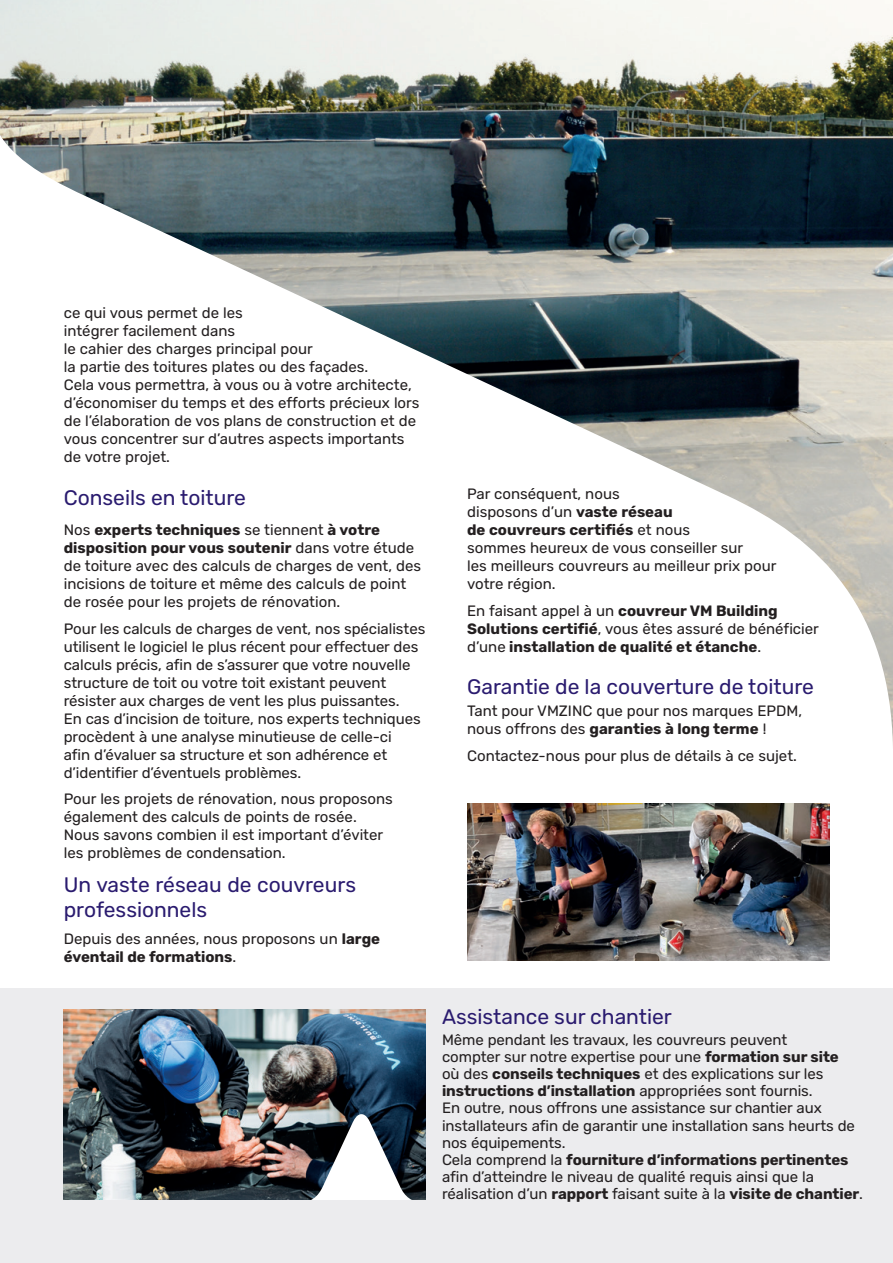
<style>
.page{position:relative;width:893px;height:1263px;background:#fff}
.page>*{position:absolute;margin:0;border:0;box-sizing:border-box;transform-origin:0 0}
.t1{font:21px/25.2px "Rubik";color:#2a1b6f}
.t2{font:15px/18px "Rubik";letter-spacing:-.005em;color:#231f20}
.t3{font:700 15px/18px "Rubik";color:#231f20}
.s1{font-weight:700}
.s2{font-weight:400}
</style>
<div class="page">
<div style="left:0;top:989px;width:893px;height:274px;background:#ececee"></div>
<img style="left:64px;top:1009px;width:362px;height:190px">
<img style="left:467px;top:803px;width:362px;height:158px">
<img style="left:0;top:0;width:893px;height:744px">
<svg style="left:297px;top:1114px;width:129px;height:85px;background:#777c82"></svg>
<p class="t2" style="left:64px;top:304px;width:357px">ce qui vous permet de les<br>intégrer facilement dans<br>le cahier des charges principal pour<br>la partie des toitures plates ou des façades.<br>Cela vous permettra, à vous ou à votre architecte, d’économiser du temps et des efforts précieux lors de l’élaboration de vos plans de construction et de vous concentrer sur d’autres aspects importants de votre projet.</p>
<h1 class="t1" style="left:64px;top:485px;width:184px">Conseils en toiture</h1>
<p class="t2" style="left:64px;top:521px;width:359px">Nos <span class="s1">experts techniques</span> se tiennent <span class="s1">à votre disposition pour vous soutenir</span> dans votre étude de toiture avec des calculs de charges de vent, des incisions de toiture et même des calculs de point de rosée pour les projets de rénovation.</p>
<p class="t2" style="left:64px;top:620px;width:363px">Pour les calculs de charges de vent, nos spécialistes utilisent le logiciel le plus récent pour effectuer des calculs précis, afin de s’assurer que votre nouvelle structure de toit ou votre toit existant peuvent résister aux charges de vent les plus puissantes.<br>En cas d’incision de toiture, nos experts techniques procèdent à une analyse minutieuse de celle-ci<br>afin d’évaluer sa structure et son adhérence et d’identifier d’éventuels problèmes.</p>
<p class="t2" style="left:64px;top:790px;width:331px">Pour les projets de rénovation, nous proposons également des calculs de points de rosée.<br>Nous savons combien il est important d’éviter les problèmes de condensation.</p>
<h1 class="t1" style="left:64px;top:873px;width:294px">Un vaste réseau de couvreurs professionnels</h1>
<p class="t2" style="left:64px;top:930px;width:318px">Depuis des années, nous proposons un <span class="s1">large éventail de formations</span>.</p>
<p class="t2" style="left:467px;top:485px;width:311px">Par conséquent, nous<br>disposons d’un <span class="s1">vaste réseau<br>de couvreurs certifiés</span> et nous<br>sommes heureux de vous conseiller sur<br>les meilleurs couvreurs au meilleur prix pour votre région.</p>
<p class="t3" style="left:467px;top:602px;width:353px"><span class="s2">En faisant appel à un</span> couvreur VM Building<br>Solutions certifié<span class="s2">, vous êtes assuré de bénéficier d’une</span> installation de qualité et étanche<span class="s2">.</span></p>
<h1 class="t1" style="left:467px;top:675px;width:348px">Garantie de la couverture de toiture</h1>
<p class="t2" style="left:467px;top:702px;width:336px">Tant pour VMZINC que pour nos marques EPDM, nous offrons des <span class="s1">garanties à long terme</span> !</p>
<p class="t2" style="left:467px;top:747px;width:331px">Contactez-nous pour plus de détails à ce sujet.</p>
<h1 class="t1" style="left:442px;top:1004px;width:231px">Assistance sur chantier</h1>
<p class="t2" style="left:442px;top:1032px;width:422px;line-height:17.1px">Même pendant les travaux, les couvreurs peuvent<br>compter sur notre expertise pour une <span class="s1">formation sur site<br></span>où des <span class="s1">conseils techniques</span> et des explications sur les <span class="s1">instructions d’installation</span> appropriées sont fournis.<br>En outre, nous offrons une assistance sur chantier aux installateurs afin de garantir une installation sans heurts de nos équipements.<br>Cela comprend la <span class="s1">fourniture d’informations pertinentes </span>afin d’atteindre le niveau de qualité requis ainsi que la réalisation d’un <span class="s1">rapport</span> faisant suite à la <span class="s1">visite de chantier</span>.</p>
</div>
